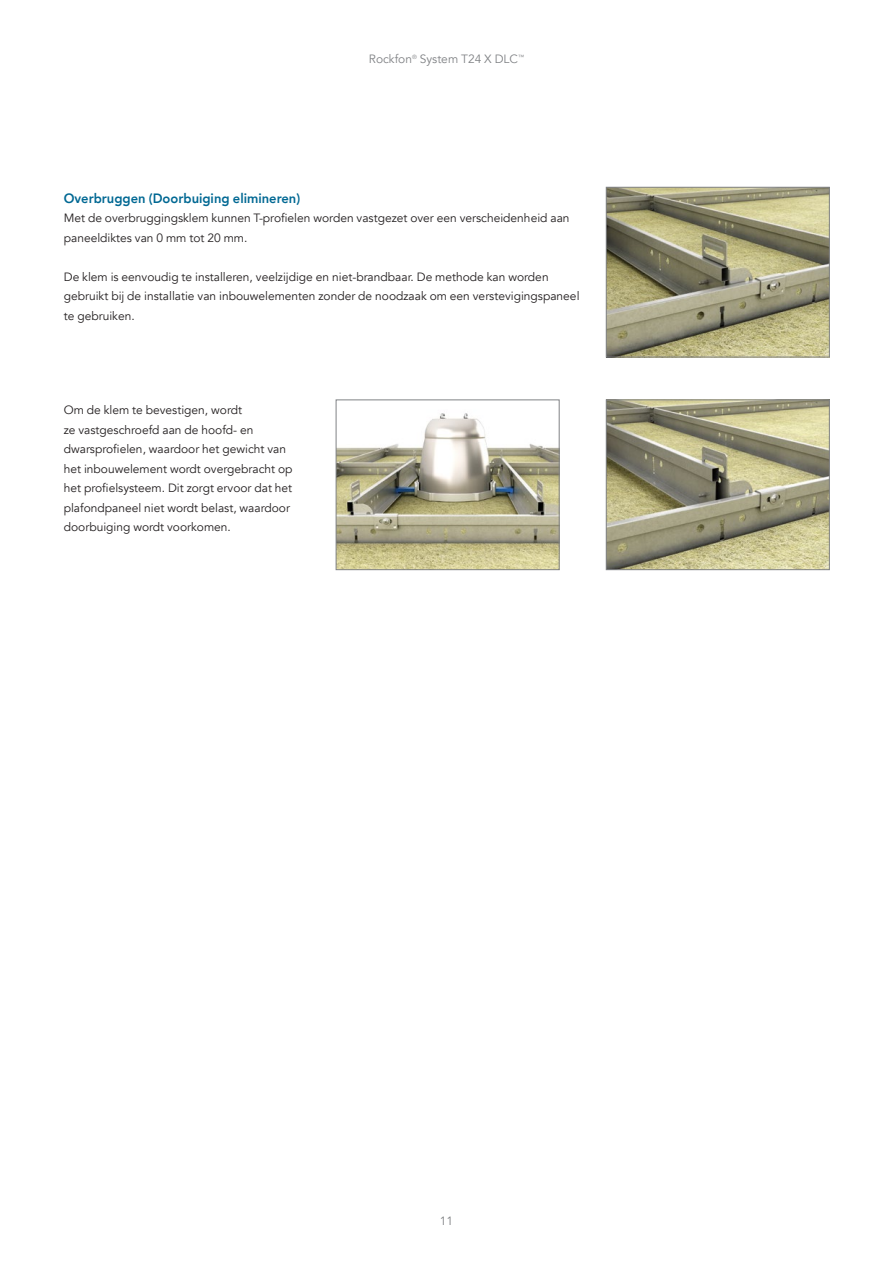
<style>
.page{position:relative;width:893px;height:1263px;background:#fff}
.page>*{position:absolute;margin:0;border:0;box-sizing:border-box;transform-origin:0 0}
.t1{font:800 13.5px "Avenir";color:#006893;scale:.96 1}
.t2{font:12px/19.5px "Avenir";color:#231f20}
.t3{font:12px "Avenir";color:#808285}
</style>
<div class="page">
<img style="left:608px;top:189px;width:219px;height:166px">
<div style="left:606px;top:187px;width:223px;height:170px;border:1px solid #808285"></div>
<img style="left:608px;top:402px;width:219px;height:166px">
<div style="left:606px;top:400px;width:223px;height:170px;border:1px solid #808285"></div>
<img style="left:338px;top:413px;width:219px;height:155px">
<div style="left:336px;top:400px;width:223px;height:170px;border:1px solid #808285"></div>
<p class="t3" style="left:369px;top:52px;width:157px">Rockfon<sup>®</sup> System T24 X DLC<sup>™</sup></p>
<p class="t1" style="left:64px;top:188px;width:248px">Overbruggen (Doorbuiging elimineren)</p>
<p class="t2" style="left:64px;top:209px;width:507px">Met de overbruggingsklem kunnen T-profielen worden vastgezet over een verscheidenheid aan paneeldiktes van 0 mm tot 20 mm.</p>
<p class="t2" style="left:64px;top:267px;width:517px">De klem is eenvoudig te installeren, veelzijdige en niet-brandbaar. De methode kan worden gebruikt bij de installatie van inbouwelementen zonder de noodzaak om een verstevigingspaneel te gebruiken.</p>
<p class="t2" style="left:64px;top:400px;width:230px">Om de klem te bevestigen, wordt<br>ze vastgeschroefd aan de hoofd- en dwarsprofielen, waardoor het gewicht van het inbouwelement wordt overgebracht op het profielsysteem. Dit zorgt ervoor dat het plafondpaneel niet wordt belast, waardoor doorbuiging wordt voorkomen.</p>
<p class="t3" style="left:440px;top:1213px;width:15px">11</p>
</div>
